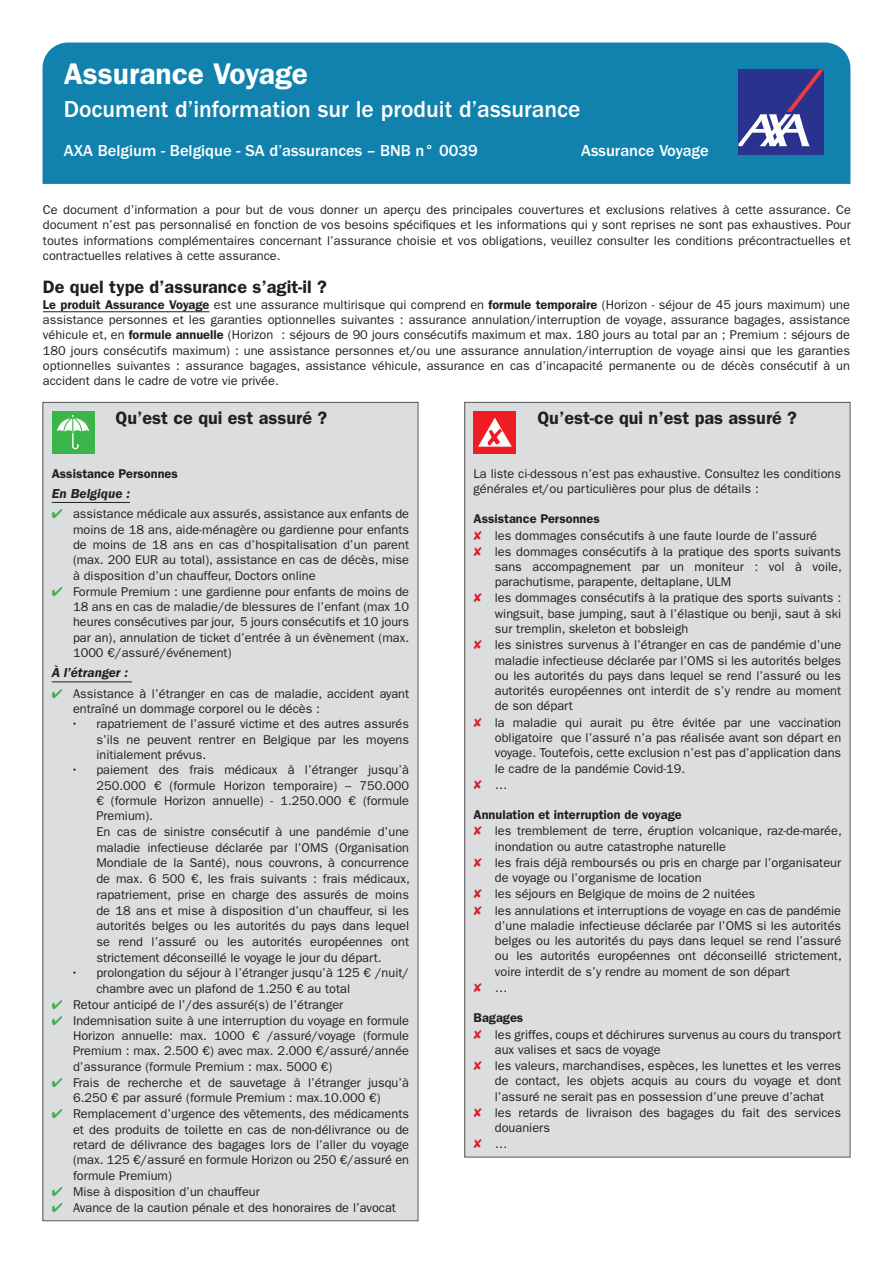
<style>
.page{position:relative;width:893px;height:1263px;background:#fff}
.page>*{position:absolute;margin:0;border:0;box-sizing:border-box;transform-origin:0 0}
.t1{font:600 30px "ITC Franklin Gothic Std";color:#fff}
.t2{font:500 24px "ITC Franklin Gothic Std";color:#fff}
.t3{font:600 18px "ITC Franklin Gothic Std";color:#231f20}
.t4{font:500 16.5px "ITC Franklin Gothic Std";color:#fff}
.t5{font:italic 600 13.5px "ITC Franklin Gothic Std";color:#231f20}
.t6{font:12.75px/15.3px "ITC Franklin Gothic Std";color:#231f20;text-align:justify}
.t7{font:600 12.75px "ITC Franklin Gothic Std";color:#231f20}
.s1{font-weight:600}
.s2{color:#40ae49}
.s3{color:#d1232a}
</style>
<div class="page">
<hr style="left:43px;top:311px;width:167px;height:1px;background:#231f20">
<div style="left:43px;top:402px;width:375px;height:819px;background:#dcdddf"></div>
<hr style="left:52px;top:502px;width:78px;height:1px;background:#231f20">
<hr style="left:52px;top:681px;width:80px;height:1px;background:#231f20">
<div style="left:52px;top:411px;width:42px;height:42px;background:#3ab54a"></div>
<svg style="left:54px;top:415px;width:38px;height:35px"></svg>
<div style="left:465px;top:402px;width:385px;height:755px;background:#dcdddf"></div>
<div style="left:474px;top:411px;width:42px;height:42px;background:#ee1d23"></div>
<svg style="left:478px;top:418px;width:34px;height:29px"></svg>
<div style="left:43px;top:43px;width:807px;height:141px;background:#1082ad"></div>
<div style="left:738px;top:69px;width:86px;height:86px;background:#29338d"></div>
<svg style="left:738px;top:69px;width:86px;height:77px"></svg>
<h1 class="t1" style="left:64px;top:56px;width:246px">Assurance Voyage</h1>
<h2 class="t2" style="left:64px;top:96px;width:518px">Document d’information sur le produit d’assurance</h2>
<p class="t4" style="left:64px;top:141px;width:415px">AXA Belgium - Belgique - SA d’assurances – BNB n° 0039</p>
<p class="t4" style="left:581px;top:141px;width:129px">Assurance Voyage</p>
<p class="t6" style="left:43px;top:202px;width:809px">Ce document d’information a pour but de vous donner un aperçu des principales couvertures et exclusions relatives à cette assurance. Ce document n’est pas personnalisé en fonction de vos besoins spécifiques et les informations qui y sont reprises ne sont pas exhaustives. Pour toutes informations complémentaires concernant l’assurance choisie et vos obligations, veuillez consulter les conditions précontractuelles et contractuelles relatives à cette assurance.</p>
<h3 class="t3" style="left:43px;top:277px;width:286px">De quel type d’assurance s’agit-il ?</h3>
<p class="t6" style="left:43px;top:297px;width:809px"><span class="s1">Le produit Assurance Voyage</span> est une assurance multirisque qui comprend en <span class="s1">formule temporaire</span> (Horizon - séjour de 45 jours maximum) une assistance personnes et les garanties optionnelles suivantes : assurance annulation/interruption de voyage, assurance bagages, assistance véhicule et, en <span class="s1">formule annuelle</span> (Horizon : séjours de 90 jours consécutifs maximum et max. 180 jours au total par an ; Premium : séjours de 180 jours consécutifs maximum) : une assistance personnes et/ou une assurance annulation/interruption de voyage ainsi que les garanties optionnelles suivantes : assurance bagages, assistance véhicule, assurance en cas d’incapacité permanente ou de décès consécutif à un accident dans le cadre de votre vie privée.</p>
<h3 class="t3" style="left:116px;top:407px;width:213px">Qu’est ce qui est assuré ?</h3>
<h3 class="t3" style="left:537px;top:407px;width:261px">Qu’est-ce qui n’est pas assuré ?</h3>
<p class="t7" style="left:52px;top:466px;width:128px">Assistance Personnes</p>
<p class="t5" style="left:52px;top:486px;width:80px">En Belgique :</p>
<p class="t6" style="left:73px;top:506px;width:338px;text-indent:-21px"><span class="s2">✔</span> assistance médicale aux assurés, assistance aux enfants de moins de 18 ans, aide-ménagère ou gardienne pour enfants de moins de 18 ans en cas d’hospitalisation d’un parent (max. 200 EUR au total), assistance en cas de décès, mise à disposition d’un chauffeur, Doctors online</p>
<p class="t6" style="left:73px;top:584px;width:338px;text-indent:-21px"><span class="s2">✔</span> Formule Premium : une gardienne pour enfants de moins de 18 ans en cas de maladie/de blessures de l’enfant (max 10 heures consécutives par jour, 5 jours consécutifs et 10 jours par an), annulation de ticket d’entrée à un évènement (max.<br>1000 €/assuré/événement)</p>
<p class="t5" style="left:52px;top:665px;width:78px">À l’étranger :</p>
<p class="t6" style="left:73px;top:686px;width:338px;text-indent:-21px"><span class="s2">✔</span> Assistance à l’étranger en cas de maladie, accident ayant entraîné un dommage corporel ou le décès :</p>
<p class="t6" style="left:96px;top:716px;width:314px;text-indent:-26px">• rapatriement de l’assuré victime et des autres assurés s’ils ne peuvent rentrer en Belgique par les moyens initialement prévus.</p>
<p class="t6" style="left:96px;top:762px;width:315px;text-align:left;text-indent:-26px">• paiement des frais médicaux à l’étranger jusqu’à 250.000 € (formule Horizon temporaire) – 750.000 € (formule Horizon annuelle) - 1.250.000 € (formule Premium).<br>En cas de sinistre consécutif à une pandémie d’une maladie infectieuse déclarée par l’OMS (Organisation Mondiale de la Santé), nous couvrons, à concurrence de max. 6 500 €, les frais suivants : frais médicaux, rapatriement, prise en charge des assurés de moins de 18 ans et mise à disposition d’un chauffeur, si les autorités belges ou les autorités du pays dans lequel se rend l’assuré ou les autorités européennes ont strictement déconseillé le voyage le jour du départ.</p>
<p class="t6" style="left:96px;top:965px;width:314px;text-indent:-26px">• prolongation du séjour à l’étranger jusqu’à 125 € /nuit/ chambre avec un plafond de 1.250 € au total</p>
<p class="t6" style="left:52px;top:997px;width:293px"><span class="s2">✔</span> Retour anticipé de l’/des assuré(s) de l’étranger</p>
<p class="t6" style="left:73px;top:1013px;width:338px;text-indent:-21px"><span class="s2">✔</span> Indemnisation suite à une interruption du voyage en formule Horizon annuelle: max. 1000 € /assuré/voyage (formule Premium : max. 2.500 €) avec max. 2.000 €/assuré/année d’assurance (formule Premium : max. 5000 €)</p>
<p class="t6" style="left:52px;top:1075px;width:359px;text-align:center"><span class="s2">✔</span> Frais de recherche et de sauvetage à l’étranger jusqu’à<br>6.250 € par assuré (formule Premium : max.10.000 €)</p>
<p class="t6" style="left:73px;top:1106px;width:338px;text-indent:-21px"><span class="s2">✔</span> Remplacement d’urgence des vêtements, des médicaments et des produits de toilette en cas de non-délivrance ou de retard de délivrance des bagages lors de l’aller du voyage (max. 125 €/assuré en formule Horizon ou 250 €/assuré en formule Premium)</p>
<p class="t6" style="left:52px;top:1184px;width:210px"><span class="s2">✔</span> Mise à disposition d’un chauffeur</p>
<p class="t6" style="left:52px;top:1200px;width:346px"><span class="s2">✔</span> Avance de la caution pénale et des honoraires de l’avocat</p>
<p class="t6" style="left:474px;top:466px;width:369px">La liste ci-dessous n’est pas exhaustive. Consultez les conditions générales et/ou particulières pour plus de détails :</p>
<p class="t7" style="left:474px;top:511px;width:128px">Assistance Personnes</p>
<p class="t6" style="left:474px;top:528px;width:345px"><span class="s3">✘</span> les dommages consécutifs à une faute lourde de l’assuré</p>
<p class="t6" style="left:474px;top:544px;width:369px"><span class="s3">✘</span> les dommages consécutifs à la pratique des sports suivants</p>
<p class="t6" style="left:495px;top:559px;width:348px">sans accompagnement par un moniteur : vol à voile,</p>
<p class="t6" style="left:495px;top:574px;width:238px">parachutisme, parapente, deltaplane, ULM</p>
<p class="t6" style="left:474px;top:591px;width:369px"><span class="s3">✘</span> les dommages consécutifs à la pratique des sports suivants :</p>
<p class="t6" style="left:495px;top:606px;width:348px">wingsuit, base jumping, saut à l’élastique ou benji, saut à ski</p>
<p class="t6" style="left:495px;top:621px;width:195px">sur tremplin, skeleton et bobsleigh</p>
<p class="t6" style="left:474px;top:637px;width:369px"><span class="s3">✘</span> les sinistres survenus à l’étranger en cas de pandémie d’une</p>
<p class="t6" style="left:495px;top:653px;width:348px">maladie infectieuse déclarée par l’OMS si les autorités belges</p>
<p class="t6" style="left:495px;top:668px;width:348px">ou les autorités du pays dans lequel se rend l’assuré ou les</p>
<p class="t6" style="left:495px;top:683px;width:348px">autorités européennes ont interdit de s’y rendre au moment</p>
<p class="t6" style="left:495px;top:698px;width:80px">de son départ</p>
<p class="t6" style="left:474px;top:715px;width:369px"><span class="s3">✘</span> la maladie qui aurait pu être évitée par une vaccination</p>
<p class="t6" style="left:495px;top:730px;width:348px">obligatoire que l’assuré n’a pas réalisée avant son départ en</p>
<p class="t6" style="left:495px;top:745px;width:348px">voyage. Toutefois, cette exclusion n’est pas d’application dans</p>
<p class="t6" style="left:495px;top:761px;width:192px">le cadre de la pandémie Covid-19.</p>
<p class="t6" style="left:474px;top:777px;width:36px"><span class="s3">✘</span> …</p>
<p class="t7" style="left:474px;top:807px;width:210px">Annulation et interruption de voyage</p>
<p class="t6" style="left:474px;top:823px;width:370px"><span class="s3">✘</span> les tremblement de terre, éruption volcanique, raz-de-marée,</p>
<p class="t6" style="left:495px;top:839px;width:233px">inondation ou autre catastrophe naturelle</p>
<p class="t6" style="left:474px;top:855px;width:369px"><span class="s3">✘</span> les frais déjà remboursés ou pris en charge par l’organisateur</p>
<p class="t6" style="left:495px;top:870px;width:208px">de voyage ou l’organisme de location</p>
<p class="t6" style="left:474px;top:886px;width:283px"><span class="s3">✘</span> les séjours en Belgique de moins de 2 nuitées</p>
<p class="t6" style="left:474px;top:903px;width:369px"><span class="s3">✘</span> les annulations et interruptions de voyage en cas de pandémie</p>
<p class="t6" style="left:495px;top:918px;width:348px">d’une maladie infectieuse déclarée par l’OMS si les autorités</p>
<p class="t6" style="left:495px;top:933px;width:348px">belges ou les autorités du pays dans lequel se rend l’assuré</p>
<p class="t6" style="left:495px;top:948px;width:348px">ou les autorités européennes ont déconseillé strictement,</p>
<p class="t6" style="left:495px;top:964px;width:297px">voire interdit de s’y rendre au moment de son départ</p>
<p class="t6" style="left:474px;top:980px;width:36px"><span class="s3">✘</span> …</p>
<p class="t7" style="left:474px;top:1010px;width:51px">Bagages</p>
<p class="t6" style="left:474px;top:1027px;width:369px"><span class="s3">✘</span> les griffes, coups et déchirures survenus au cours du transport</p>
<p class="t6" style="left:495px;top:1042px;width:167px">aux valises et sacs de voyage</p>
<p class="t6" style="left:474px;top:1058px;width:369px"><span class="s3">✘</span> les valeurs, marchandises, espèces, les lunettes et les verres</p>
<p class="t6" style="left:495px;top:1073px;width:348px">de contact, les objets acquis au cours du voyage et dont</p>
<p class="t6" style="left:495px;top:1089px;width:331px">l’assuré ne serait pas en possession d’une preuve d’achat</p>
<p class="t6" style="left:474px;top:1105px;width:369px"><span class="s3">✘</span> les retards de livraison des bagages du fait des services</p>
<p class="t6" style="left:495px;top:1120px;width:57px">douaniers</p>
<p class="t6" style="left:474px;top:1136px;width:36px"><span class="s3">✘</span> …</p>
</div>
